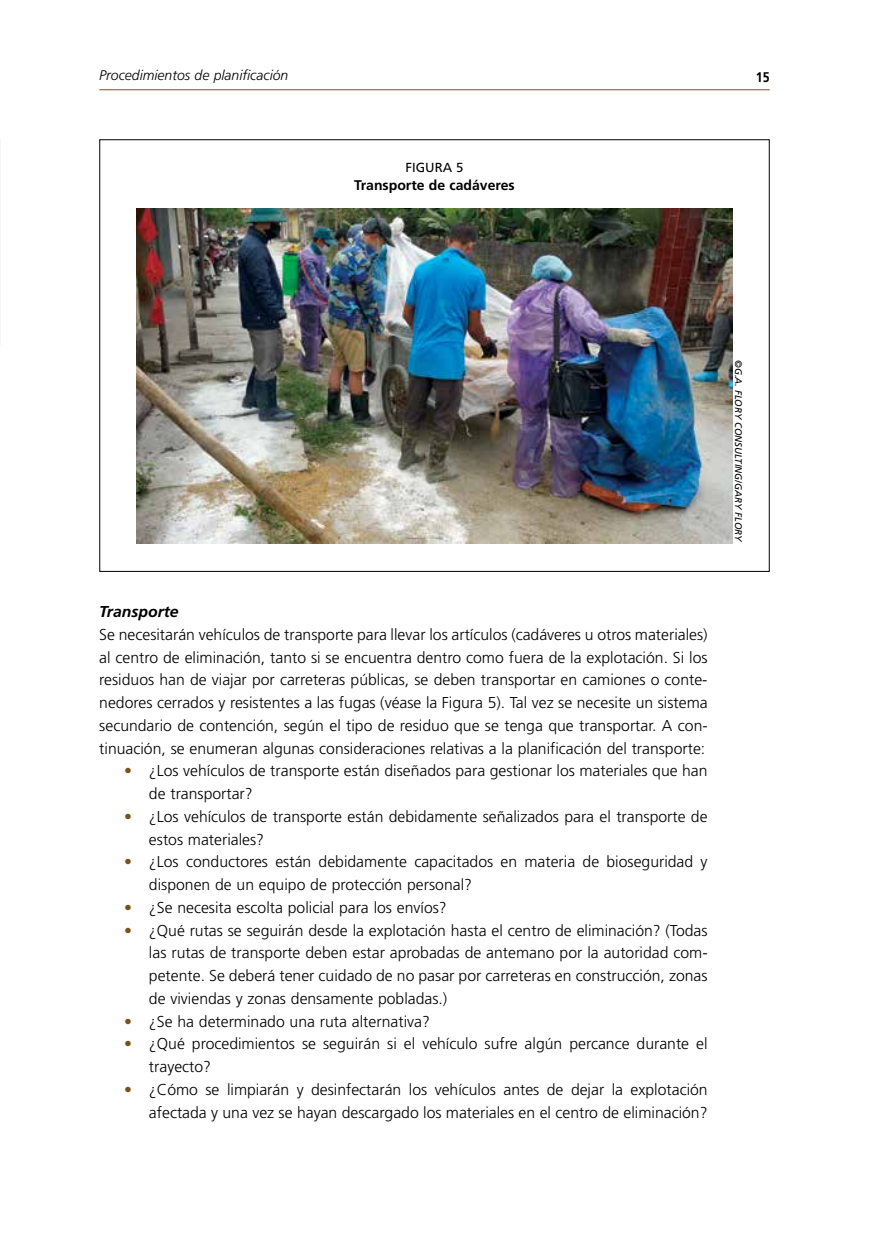
<style>
.page{position:relative;width:874px;height:1241px;background:#fff}
.page>*{position:absolute;margin:0;border:0;box-sizing:border-box;transform-origin:0 0}
.t1{font:300 15.75px/22.8px "Frutiger LT Std";color:#000}
.t2{font:italic 700 15.75px "Frutiger LT Std";color:#000}
.t3{font:italic 300 14px "Frutiger LT Std";color:#000}
.t4{font:700 14px "Frutiger LT Std";color:#000}
.t5{font:700 14px "Frutiger LT Std";color:#000;scale:.88 1}
.t6{font:13.12px "Frutiger LT Std";color:#000}
.t7{font:italic 9.62px "Frutiger LT Std";letter-spacing:-.005em;color:#000}
.s1{color:#74531b}
</style>
<div class="page">
<hr style="left:99px;top:89px;width:670px;height:1px;background:#74531b">
<img style="left:136px;top:209px;width:596px;height:334px">
<p class="t3" style="left:99px;top:67px;width:191px">Procedimientos de planificación</p>
<p class="t6" style="left:405px;top:160px;width:59px">FIGURA 5</p>
<p class="t4" style="left:354px;top:177px;width:162px">Transporte de cadáveres</p>
<p class="t5" style="left:755px;top:69px;width:17px">15</p>
<p class="t2" style="left:99px;top:602px;width:81px">Transporte</p>
<p class="t1" style="left:99px;top:623px;width:609px;text-align:justify">Se necesitarán vehículos de transporte para llevar los artículos (cadáveres u otros materiales) al centro de eliminación, tanto si se encuentra dentro como fuera de la explotación. Si los residuos han de viajar por carreteras públicas, se deben transportar en camiones o conte&shy;nedores cerrados y resistentes a las fugas (véase la Figura 5). Tal vez se necesite un sistema secundario de contención, según el tipo de residuo que se tenga que transportar. A con&shy;tinuación, se enumeran algunas consideraciones relativas a la planificación del transporte:</p>
<p class="t1" style="left:149px;top:759px;width:560px;text-indent:-25px"><span class="s1">•</span> ¿Los vehículos de transporte están diseñados para gestionar los materiales que han de transportar?</p>
<p class="t1" style="left:149px;top:805px;width:560px;text-indent:-25px"><span class="s1">•</span> ¿Los vehículos de transporte están debidamente señalizados para el transporte de estos materiales?</p>
<p class="t1" style="left:149px;top:850px;width:560px;text-indent:-25px"><span class="s1">•</span> ¿Los conductores están debidamente capacitados en materia de bioseguridad y disponen de un equipo de protección personal?</p>
<p class="t1" style="left:124px;top:896px;width:324px"><span class="s1">•</span> ¿Se necesita escolta policial para los envíos?</p>
<p class="t1" style="left:149px;top:918px;width:560px;text-align:justify;text-indent:-25px"><span class="s1">•</span> ¿Qué rutas se seguirán desde la explotación hasta el centro de eliminación? (Todas las rutas de transporte deben estar aprobadas de antemano por la autoridad com&shy;petente. Se deberá tener cuidado de no pasar por carreteras en construcción, zonas de viviendas y zonas densamente pobladas.)</p>
<p class="t1" style="left:124px;top:1009px;width:307px"><span class="s1">•</span> ¿Se ha determinado una ruta alternativa?</p>
<p class="t1" style="left:149px;top:1032px;width:560px;text-indent:-25px"><span class="s1">•</span> ¿Qué procedimientos se seguirán si el vehículo sufre algún percance durante el trayecto?</p>
<p class="t1" style="left:124px;top:1078px;width:584px;text-align:right"><span class="s1">•</span> ¿Cómo se limpiarán y desinfectarán los vehículos antes de dejar la explotación afectada y una vez se hayan descargado los materiales en el centro de eliminación?</p>
<p class="t7" style="left:743px;top:360px;width:184px;rotate:90deg">©G.A. FLORY CONSULTING/GARY FLORY</p>
</div>
